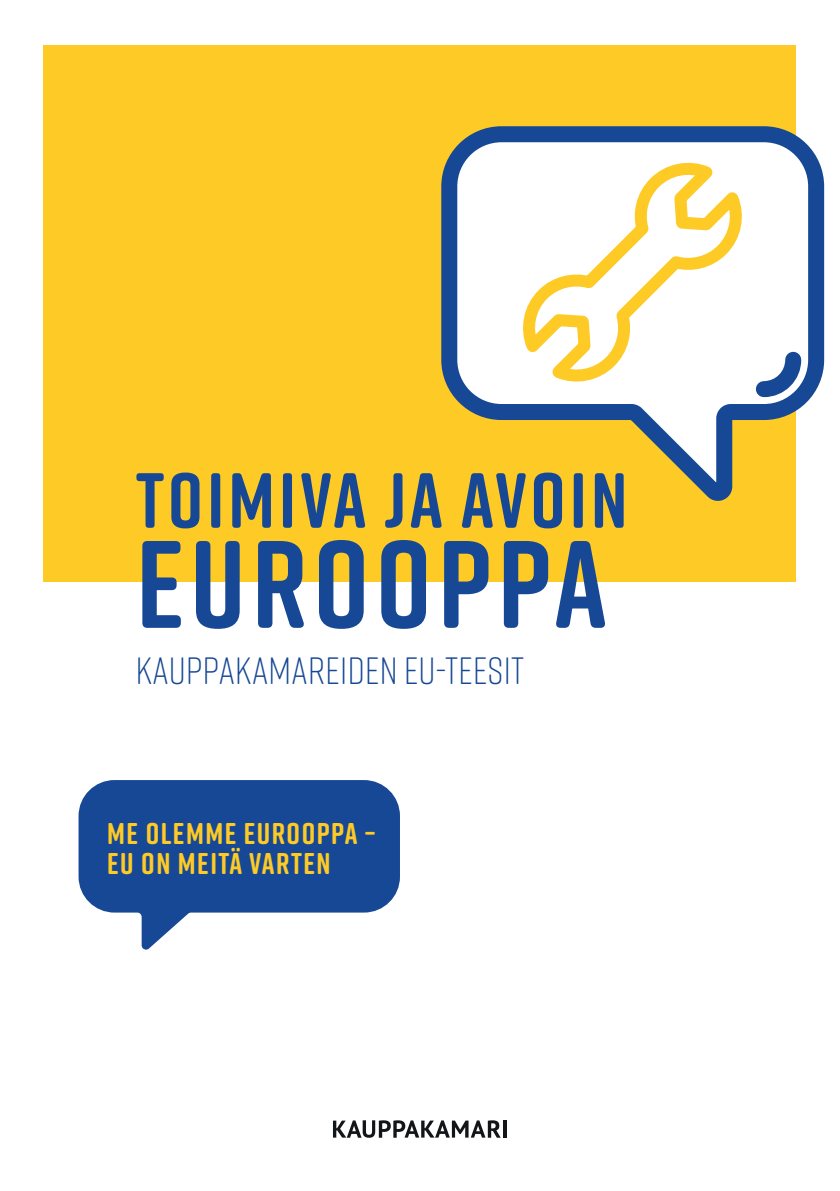
<style>
.page{position:relative;width:840px;height:1191px;background:#fff}
.page>*{position:absolute;margin:0;border:0;box-sizing:border-box;transform-origin:0 0}
.t1{font:700 124px "Rift Soft";letter-spacing:.05em;color:#174895}
.t2{font:700 78px "Rift Soft";letter-spacing:.05em;color:#174895}
.t3{font:300 38px "Rift Soft";letter-spacing:.01em;color:#174895}
.t4{font:700 30px/30px "Rift Soft";letter-spacing:.05em;color:#feca26}
</style>
<div class="page">
<div style="left:43px;top:45px;width:753px;height:537px;background:#feca26"></div>
<svg style="left:441px;top:126px;width:384px;height:375px"></svg>
<svg style="left:511px;top:165px;width:241px;height:214px"></svg>
<hr style="left:503px;top:1120px;width:3px;height:17px;background:#131618">
<svg style="left:333px;top:1120px;width:167px;height:17px"></svg>
<svg style="left:78px;top:780px;width:322px;height:170px;fill:#174895"></svg>
<h2 class="t2" style="left:136px;top:444px;width:493px">TOIMIVA JA AVOIN</h2>
<h1 class="t1" style="left:136px;top:495px;width:472px">EUROOPPA</h1>
<p class="t3" style="left:136px;top:644px;width:390px">KAUPPAKAMAREIDEN EU-TEESIT</p>
<p class="t4" style="left:107px;top:818px;width:269px">ME OLEMME EUROOPPA –<br>EU ON MEITÄ VARTEN</p>
</div>
